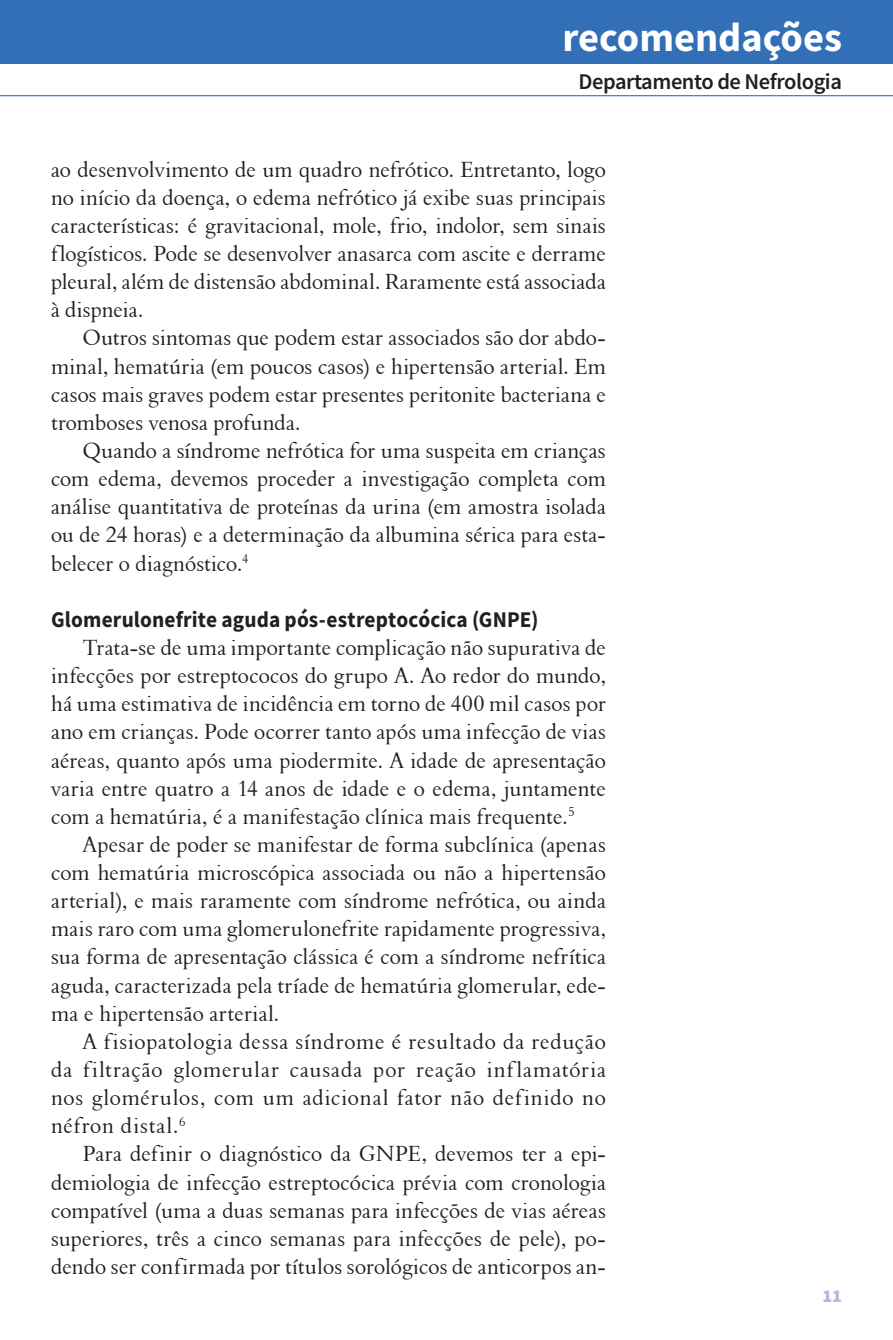
<style>
.page{position:relative;width:893px;height:1340px;background:#fff}
.page>*{position:absolute;margin:0;border:0;box-sizing:border-box;transform-origin:0 0}
.t1{font:700 40.5px "Source Sans Pro";color:#fff}
.texto{font:22.5px/28.1px "Aldine 401 BT Roman A";letter-spacing:.015em;color:#231f20;text-align:justify;scale:.95 1}
.texto-2{font:700 22.5px "Source Sans Pro";letter-spacing:.005em;color:#231f20;scale:.95 1}
.t2{font:600 22.5px "Source Sans Pro";letter-spacing:-.02em;color:#231f20}
.t3{font:900 18px "Source Sans Pro";color:#aebade}
</style>
<div class="page">
<div style="left:0;top:0;width:893px;height:64px;background:#326fb7"></div>
<hr style="left:0;top:95px;width:893px;height:1px;background:#326fb7">
<p class="t1" style="left:562px;top:10px;width:281px">recomendações</p>
<p class="t2" style="left:578px;top:67px;width:265px">Departamento de Nefrologia</p>
<p class="texto" style="left:51px;top:155px;width:586px">ao desenvolvimento de um quadro nefrótico. Entretanto, logo no início da doença, o edema nefrótico já exibe suas principais características: é gravitacional, mole, frio, indolor, sem sinais flogísticos. Pode se desenvolver anasarca com ascite e derrame pleural, além de distensão abdominal. Raramente está associada à dispneia.</p>
<p class="texto" style="left:51px;top:323px;width:586px;text-indent:32px">Outros sintomas que podem estar associados são dor abdo&shy;minal, hematúria (em poucos casos) e hipertensão arterial. Em casos mais graves podem estar presentes peritonite bacteriana e tromboses venosa profunda.</p>
<p class="texto" style="left:51px;top:436px;width:586px;text-indent:32px">Quando a síndrome nefrótica for uma suspeita em crianças com edema, devemos proceder a investigação completa com análise quantitativa de proteínas da urina (em amostra isolada ou de 24 horas) e a determinação da albumina sérica para esta&shy;belecer o diagnóstico.<sup>4</sup></p>
<p class="texto-2" style="left:51px;top:604px;width:515px">Glomerulonefrite aguda pós-estreptocócica (GNPE)</p>
<p class="texto" style="left:51px;top:633px;width:586px;text-indent:32px">Trata-se de uma importante complicação não supurativa de infecções por estreptococos do grupo A. Ao redor do mundo, há uma estimativa de incidência em torno de 400 mil casos por ano em crianças. Pode ocorrer tanto após uma infecção de vias aéreas, quanto após uma piodermite. A idade de apresentação varia entre quatro a 14 anos de idade e o edema, juntamente com a hematúria, é a manifestação clínica mais frequente.<sup>5</sup></p>
<p class="texto" style="left:51px;top:830px;width:586px;text-indent:32px">Apesar de poder se manifestar de forma subclínica (apenas com hematúria microscópica associada ou não a hipertensão arterial), e mais raramente com síndrome nefrótica, ou ainda mais raro com uma glomerulonefrite rapidamente progressiva, sua forma de apresentação clássica é com a síndrome nefrítica aguda, caracterizada pela tríade de hematúria glomerular, ede&shy;ma e hipertensão arterial.</p>
<p class="texto" style="left:51px;top:1027px;width:586px;text-indent:32px">A fisiopatologia dessa síndrome é resultado da redução da filtração glomerular causada por reação inflamatória nos glomérulos, com um adicional fator não definido no néfron distal.<sup>6</sup></p>
<p class="texto" style="left:51px;top:1139px;width:586px;text-indent:32px">Para definir o diagnóstico da GNPE, devemos ter a epi&shy;demiologia de infecção estreptocócica prévia com cronologia compatível (uma a duas semanas para infecções de vias aéreas superiores, três a cinco semanas para infecções de pele), po&shy;dendo ser confirmada por títulos sorológicos de anticorpos an-</p>
<p class="t3" style="left:822px;top:1283px;width:21px">11</p>
</div>
